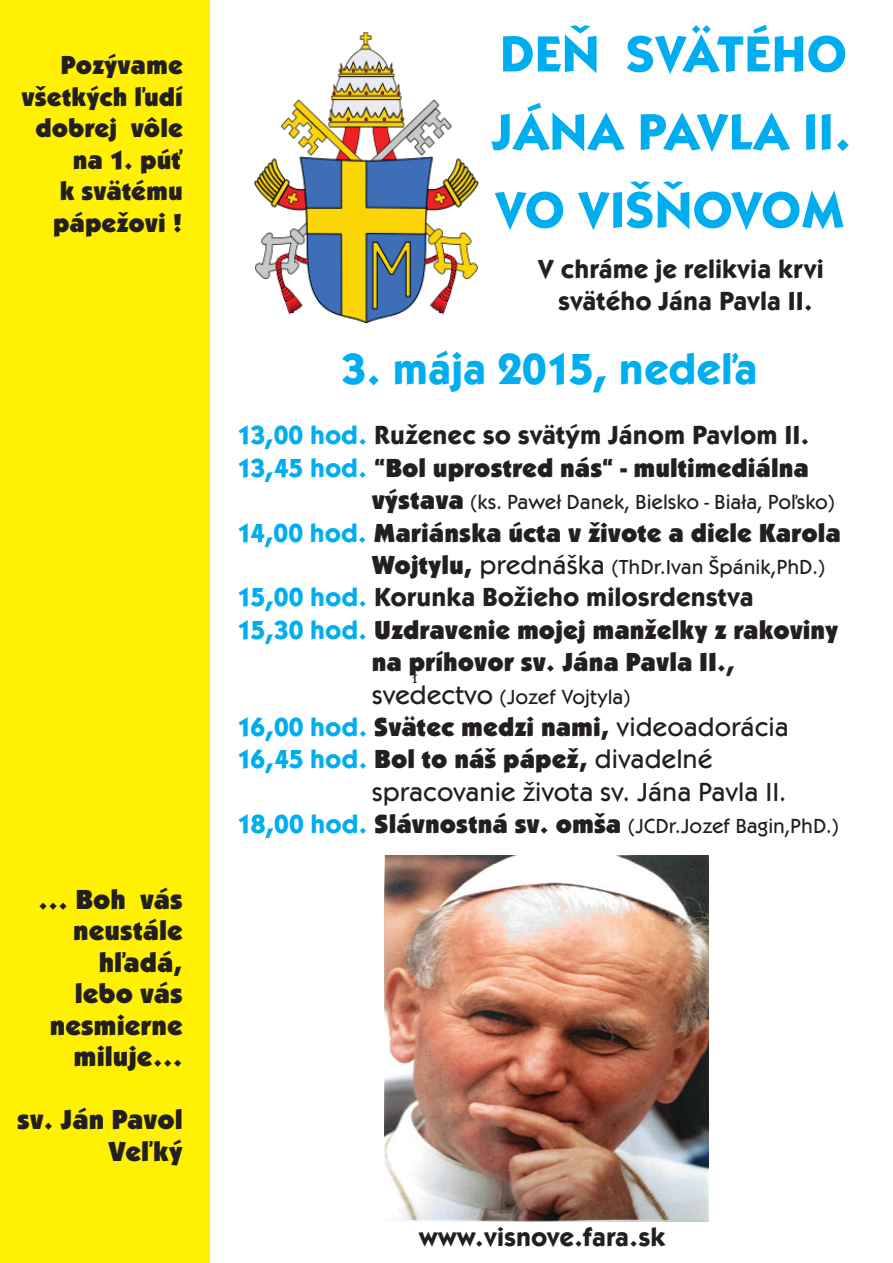
<style>
.page{position:relative;width:893px;height:1263px;background:#fff}
.page>*{position:absolute;margin:0;border:0;box-sizing:border-box;transform-origin:0 0}
.t1{font:700 52.5px/78px "Kabel Itc TEE";letter-spacing:.115em;color:#00aeef;text-align:justify}
.t2{font:700 45px "Kabel Itc TEE";color:#00aeef}
.t3{font:28.5px/31.5px "Kabel Itc TEE Ultr";color:#231f20;text-align:right}
.t4{font:27px/31.5px "Kabel Itc TEE Ultr";color:#231f20}
.t5{font:700 27px/32.4px "Kabel Itc TEE";color:#231f20;text-align:center}
.t6{font:500 27px "Kabel Itc TEE";color:#231f20}
.t7{font:500 21px "Kabel Itc TEE";color:#231f20}
.t8{font:18px "Minion Pro";color:#231f20}
.s1{color:#00aeef}
.s2{font-family:"Kabel Itc TEE";font-weight:700;color:#00aeef}
.s3{font-family:"Kabel Itc TEE Ultr";font-weight:400;font-size:27px}
.s4{font-size:27px}
.s5{font-family:"Kabel Itc TEE";font-weight:700}
.s6{font-family:"Kabel Itc TEE";font-weight:500}
.s7{font-weight:700;font-size:27px;color:#00aeef}
</style>
<div class="page">
<div style="left:0;top:0;width:210px;height:1263px;background:#fff101"></div>
<svg style="left:433px;top:1221px;width:276px;height:1px"></svg>
<img style="left:384px;top:855px;width:325px;height:366px">
<img style="left:254px;top:32px;width:225px;height:291px">
<p class="t4" style="left:22px;top:49px;width:163px;text-align:right">Pozývame všetkých ľudí dobrej vôle na 1. púť<br>k svätému pápežovi !</p>
<p class="t3" style="left:38px;top:883px;width:146px">... Boh vás neustále hľadá, lebo vás nesmierne miluje...</p>
<p class="t3" style="left:17px;top:1104px;width:167px">sv. Ján Pavol<br>Veľký</p>
<h1 class="t1" style="left:492px;top:16px;width:361px">deň svätého jána pavla II. vo višňovom</h1>
<p class="t5" style="left:538px;top:253px;width:287px">V chráme je relikvia krvi svätého Jána Pavla II.</p>
<h2 class="t2" style="left:342px;top:343px;width:418px">3. mája 2015, nedeľa</h2>
<p class="t5" style="left:237px;top:419px;width:574px"><span class="s1">13,00 hod.</span> Ruženec so svätým Jánom Pavlom II.</p>
<p class="t4" style="left:237px;top:452px;width:574px"><span class="s2">13,45 hod.</span> “Bol uprostred nás“ - multimediálna</p>
<p class="t7" style="left:372px;top:490px;width:465px"><span class="s3">výstava</span> (ks. Paweł Danek, Bielsko - Biała, Poľsko)</p>
<p class="t4" style="left:237px;top:517px;width:606px"><span class="s2">14,00 hod.</span> Mariánska úcta v živote a diele Karola</p>
<p class="t7" style="left:372px;top:555px;width:455px"><span class="s3">Wojtylu,</span> <span class="s4">prednáška</span> (ThDr.Ivan Špánik,PhD.)</p>
<p class="t5" style="left:237px;top:581px;width:518px"><span class="s1">15,00 hod.</span> Korunka Božieho milosrdenstva</p>
<p class="t4" style="left:372px;top:613px;width:468px;line-height:32.4px;text-indent:-135px"><span class="s2">15,30 hod.</span> Uzdravenie mojej manželky z rakoviny na príhovor sv. Jána Pavla II.<span class="s5">,</span></p>
<p class="t7" style="left:372px;top:684px;width:260px"><span class="s4">svedectvo</span> (Jozef Vojtyla)</p>
<p class="t4" style="left:237px;top:711px;width:554px;line-height:32.4px"><span class="s2">16,00 hod.</span> Svätec medzi nami, <span class="s6">videoadorácia<br></span><span class="s2">16,45 hod.</span> Bol to náš pápež, <span class="s6">divadelné</span></p>
<p class="t6" style="left:372px;top:776px;width:416px">spracovanie života sv. Jána Pavla II.</p>
<p class="t7" style="left:237px;top:814px;width:603px"><span class="s7">18,00 hod.</span> <span class="s3">Slávnostná sv. omša</span> (JCDr.Jozef Bagin,PhD.)</p>
<p class="t8" style="left:412px;top:665px;width:6px">ł</p>
<p class="t5" style="left:419px;top:1221px;width:248px">www.visnove.fara.sk</p>
</div>
